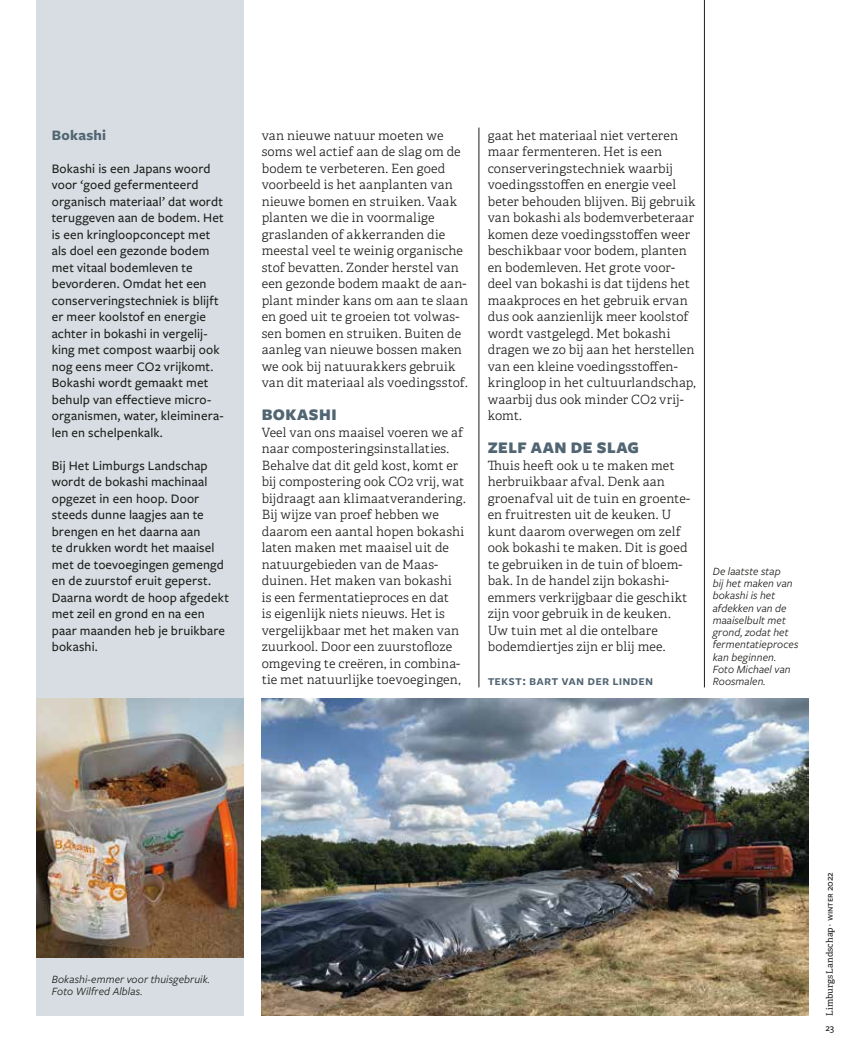
<style>
.page{position:relative;width:851px;height:1063px;background:#fff}
.page>*{position:absolute;margin:0;border:0;box-sizing:border-box;transform-origin:0 0}
.t1{font:900 16.8px "Freight Sans Pro";letter-spacing:.025em;color:#516572}
.t2{font:700 15px "Freight Sans Pro";letter-spacing:.02em;color:#516572}
.t3{font:600 14.25px "Freight Sans Pro";letter-spacing:.005em;color:#516572}
.t4{font:500 13.5px/16.5px "Freight Sans Pro";letter-spacing:.01em;color:#1d1d1b}
.t5{font:300 12.75px/16.5px "Adelle";letter-spacing:.01em;color:#1d1d1b}
.t6{font:italic 11.55px/12.1px "Freight Sans Pro";letter-spacing:.01em;color:#1d1d1b}
.t7{font:500 9.75px "Freight Sans Pro";color:#1d1d1b}
.t8{font:9px "Adelle";letter-spacing:.01em;color:#1d1d1b}
.s1{font-family:"Freight Sans Pro";font-weight:500;font-size:9.75px}
</style>
<div class="page">
<div style="left:36px;top:0;width:208px;height:1016px;background:#d7dde2"></div>
<img style="left:261px;top:699px;width:547px;height:316px">
<img style="left:36px;top:699px;width:208px;height:259px">
<hr style="left:478px;top:128px;width:1px;height:559px;background:#1d1d1b">
<hr style="left:704px;top:0;width:1px;height:687px;background:#1d1d1b">
<p class="t2" style="left:52px;top:125px;width:56px">Bokashi</p>
<p class="t4" style="left:52px;top:160px;width:173px">Bokashi is een Japans woord voor ‘goed gefermenteerd organisch materiaal’ dat wordt teruggeven aan de bodem. Het is een kringloopconcept met als doel een gezonde bodem met vitaal bodemleven te bevorderen. Omdat het een conserveringstechniek is blijft er meer koolstof en energie achter in bokashi in vergelij&shy;king met compost waarbij ook nog eens meer CO2 vrijkomt.<br>Bokashi wordt gemaakt met behulp van effectieve micro&shy;organismen, water, kleiminera&shy;len en schelpenkalk.</p>
<p class="t4" style="left:52px;top:457px;width:179px">Bij Het Limburgs Landschap wordt de bokashi machinaal opgezet in een hoop. Door steeds dunne laagjes aan te brengen en het daarna aan<br>te drukken wordt het maaisel met de toevoegingen gemengd en de zuurstof eruit geperst.<br>Daarna wordt de hoop afgedekt met zeil en grond en na een paar maanden heb je bruikbare bokashi.</p>
<p class="t5" style="left:261px;top:127px;width:208px">van nieuwe natuur moeten we soms wel actief aan de slag om de bodem te verbeteren. Een goed voorbeeld is het aanplanten van nieuwe bomen en struiken. Vaak planten we die in voormalige graslanden of akkerranden die meestal veel te weinig organische stof bevatten. Zonder herstel van een gezonde bodem maakt de aan&shy;plant minder kans om aan te slaan en goed uit te groeien tot volwas&shy;sen bomen en struiken. Buiten de aanleg van nieuwe bossen maken we ook bij natuurakkers gebruik van dit materiaal als voedingsstof.</p>
<h1 class="t1" style="left:261px;top:403px;width:76px">BOKASHI</h1>
<p class="t5" style="left:261px;top:424px;width:205px">Veel van ons maaisel voeren we af naar composteringsinstallaties.<br>Behalve dat dit geld kost, komt er bij compostering ook CO2 vrij, wat bijdraagt aan klimaatverandering.<br>Bij wijze van proef hebben we daarom een aantal hopen bokashi laten maken met maaisel uit de natuurgebieden van de Maas&shy;duinen. Het maken van bokashi<br>is een fermentatieproces en dat<br>is eigenlijk niets nieuws. Het is vergelijkbaar met het maken van zuurkool. Door een zuurstofloze omgeving te creëren, in combina&shy;tie met natuurlijke toevoegingen,</p>
<p class="t5" style="left:487px;top:127px;width:209px">gaat het materiaal niet verteren maar fermenteren. Het is een conserveringstechniek waarbij voedingsstoffen en energie veel beter behouden blijven. Bij gebruik van bokashi als bodemverbeteraar komen deze voedingsstoffen weer beschikbaar voor bodem, planten en bodemleven. Het grote voor&shy;deel van bokashi is dat tijdens het maakproces en het gebruik ervan dus ook aanzienlijk meer koolstof wordt vastgelegd. Met bokashi dragen we zo bij aan het herstellen van een kleine voedingsstoffen&shy;kringloop in het cultuurlandschap, waarbij dus ook minder CO2 vrij&shy;komt.</p>
<h1 class="t1" style="left:487px;top:436px;width:153px">ZELF AAN DE SLAG</h1>
<p class="t5" style="left:487px;top:457px;width:203px">Thuis heeft ook u te maken met herbruikbaar afval. Denk aan groenafval uit de tuin en groente&shy;en fruitresten uit de keuken. U kunt daarom overwegen om zelf ook bokashi te maken. Dit is goed te gebruiken in de tuin of bloem&shy;bak. In de handel zijn bokashi&shy;emmers verkrijgbaar die geschikt zijn voor gebruik in de keuken.<br>Uw tuin met al die ontelbare bodemdiertjes zijn er blij mee.</p>
<p class="t3" style="left:487px;top:671px;width:167px">tekst: bart van der linden</p>
<p class="t6" style="left:712px;top:565px;width:87px">De laatste stap<br>bij het maken van bokashi is het afdekken van de maaiselbult met grond, zodat het fermentatieproces kan beginnen.<br>Foto Michael van<br>Roosmalen.</p>
<p class="t6" style="left:52px;top:972px;width:160px">Bokashi-emmer voor thuisgebruik.<br>Foto Wilfred Alblas.</p>
<p class="t8" style="left:823px;top:1016px;width:145px;rotate:-90deg">Limburgs Landschap · <span class="s1">winter 2022</span></p>
<p class="t7" style="left:825px;top:1021px;width:10px">23</p>
</div>
